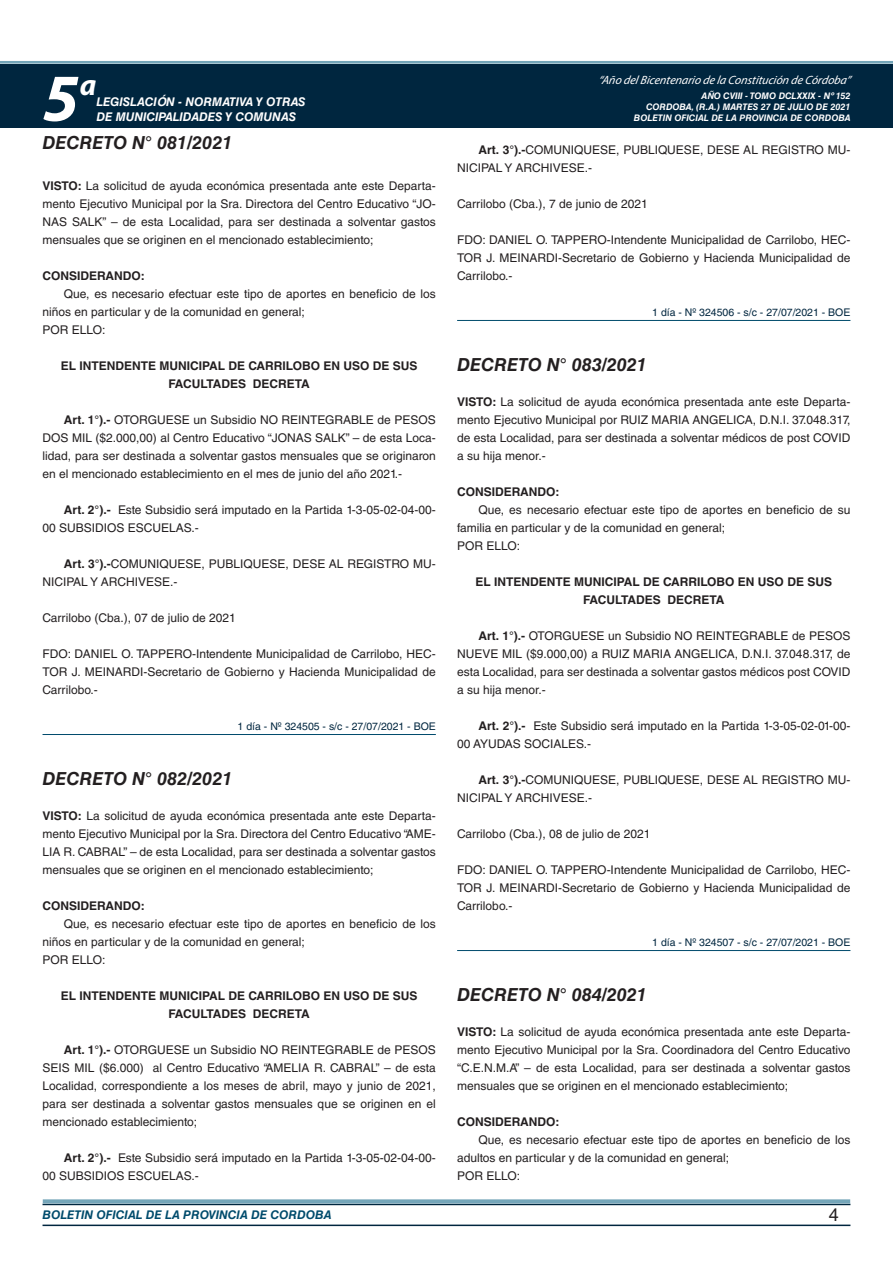
<style>
.page{position:relative;width:893px;height:1263px;background:#fff}
.page>*{position:absolute;margin:0;border:0;box-sizing:border-box;transform-origin:0 0}
.t1{font:italic 700 67.5px "Myriad Pro";color:#fff}
.t2{font:italic 700 30px "Myriad Pro";color:#fff}
.t3{font:italic 700 18px "Helvetica LT Std";color:#231f20}
.t4{font:18px "Helvetica LT Std";color:#231f20}
.t5{font:12px/18px "Helvetica LT Std";color:#231f20;text-align:justify}
.t6{font:700 12px "Helvetica LT Std";color:#231f20}
.t7{font:italic 700 12px "Helvetica LT Std";color:#fff}
.t8{font:italic 12px "Myriad Pro";color:#fff}
.t9{font:italic 700 12px "Helvetica LT Std";color:#004b6c}
.t10{font:10.5px "Helvetica LT Std";color:#00263f}
.t11{font:italic 700 9px/10.8px "Helvetica LT Std";color:#fff;text-align:right}
.s1{font-weight:700}
</style>
<div class="page">
<div style="left:0;top:61px;width:893px;height:6px;background:#fff;opacity:.75"></div>
<div style="left:0;top:64px;width:893px;height:64px;background:#00263f"></div>
<hr style="left:43px;top:1224px;width:807px;height:2px;background:#00263f">
<div style="left:42px;top:1198px;width:809px;height:8px;background:#fff;opacity:.75"></div>
<hr style="left:43px;top:734px;width:393px;height:1px;background:#004b6c">
<hr style="left:457px;top:320px;width:393px;height:1px;background:#004b6c">
<hr style="left:457px;top:950px;width:393px;height:1px;background:#004b6c">
<h1 class="t1" style="left:43px;top:54px;width:38px">5</h1>
<h2 class="t2" style="left:80px;top:66px;width:18px">a</h2>
<p class="t7" style="left:96px;top:95px;width:211px">LEGISLACIÓN - NORMATIVA Y OTRAS</p>
<p class="t7" style="left:96px;top:109px;width:201px">DE MUNICIPALIDADES Y COMUNAS</p>
<h3 class="t3" style="left:43px;top:131px;width:191px">DECRETO N° 081/2021</h3>
<p class="t5" style="left:43px;top:177px;width:395px"><span class="s1">VISTO:</span> La solicitud de ayuda económica presentada ante este Departa&shy;mento Ejecutivo Municipal por la Sra. Directora del Centro Educativo “JO-NAS SALK” – de esta Localidad, para ser destinada a solventar gastos mensuales que se originen en el mencionado establecimiento;</p>
<p class="t6" style="left:43px;top:268px;width:104px">CONSIDERANDO:</p>
<p class="t5" style="left:43px;top:285px;width:395px;text-align:left;text-indent:21px">Que, es necesario efectuar este tipo de aportes en beneficio de los niños en particular y de la comunidad en general;<br>POR ELLO:</p>
<p class="t6" style="left:61px;top:358px;width:292px">EL INTENDENTE MUNICIPAL DE CARRILOBO EN USO</p>
<p class="t6" style="left:373px;top:358px;width:29px">DE SUS</p>
<p class="t6" style="left:169px;top:376px;width:16px">FACULTADES</p>
<p class="t6" style="left:253px;top:376px;width:58px">DECRETA</p>
<p class="t5" style="left:43px;top:411px;width:395px;text-indent:21px"><span class="s1">ART. 1°).-</span> OTORGUESE un Subsidio NO REINTEGRABLE de PESOS DOS MIL ($2.000,00) al Centro Educativo “JONAS SALK” – de esta Loca&shy;lidad, para ser destinada a solventar gastos mensuales que se originaron en el mencionado establecimiento en el mes de junio del año 2021.-</p>
<p class="t5" style="left:43px;top:501px;width:395px;text-indent:21px"><span class="s1">ART. 2°).-</span> Este Subsidio será imputado en la Partida 1-3-05-02-04-00-<br>00 SUBSIDIOS ESCUELAS.-</p>
<p class="t5" style="left:43px;top:555px;width:395px;text-indent:21px"><span class="s1">ART. 3°).-</span>COMUNIQUESE, PUBLIQUESE, DESE AL REGISTRO MU-<br>NICIPAL Y ARCHIVESE.-</p>
<p class="t5" style="left:43px;top:609px;width:195px">Carrilobo (Cba.), 07 de julio de 2021</p>
<p class="t5" style="left:43px;top:645px;width:395px">FDO: DANIEL O. TAPPERO-Intendente Municipalidad de Carrilobo, HEC-TOR J. MEINARDI-Secretario de Gobierno y Hacienda Municipalidad de Carrilobo.-</p>
<p class="t10" style="left:238px;top:720px;width:200px">1 día - Nº 324505 - s/c - 27/07/2021 - BOE</p>
<h3 class="t3" style="left:43px;top:768px;width:191px">DECRETO N° 082/2021</h3>
<p class="t5" style="left:43px;top:807px;width:395px"><span class="s1">VISTO:</span> La solicitud de ayuda económica presentada ante este Departa&shy;mento Ejecutivo Municipal por la Sra. Directora del Centro Educativo “AME-LIA R. CABRAL” – de esta Localidad, para ser destinada a solventar gastos mensuales que se originen en el mencionado establecimiento;</p>
<p class="t6" style="left:43px;top:898px;width:104px">CONSIDERANDO:</p>
<p class="t5" style="left:43px;top:915px;width:395px;text-align:left;text-indent:21px">Que, es necesario efectuar este tipo de aportes en beneficio de los niños en particular y de la comunidad en general;<br>POR ELLO:</p>
<p class="t6" style="left:61px;top:988px;width:292px">EL INTENDENTE MUNICIPAL DE CARRILOBO EN USO</p>
<p class="t6" style="left:373px;top:988px;width:29px">DE SUS</p>
<p class="t6" style="left:169px;top:1006px;width:16px">FACULTADES</p>
<p class="t6" style="left:253px;top:1006px;width:58px">DECRETA</p>
<p class="t5" style="left:43px;top:1041px;width:395px;text-indent:21px"><span class="s1">ART. 1°).-</span> OTORGUESE un Subsidio NO REINTEGRABLE de PESOS SEIS MIL ($6.000) al Centro Educativo “AMELIA R. CABRAL” – de esta Localidad, correspondiente a los meses de abril, mayo y junio de 2021, para ser destinada a solventar gastos mensuales que se originen en el mencionado establecimiento;</p>
<p class="t5" style="left:43px;top:1149px;width:395px;text-indent:21px"><span class="s1">ART. 2°).-</span> Este Subsidio será imputado en la Partida 1-3-05-02-04-00-<br>00 SUBSIDIOS ESCUELAS.-</p>
<p class="t8" style="left:598px;top:72px;width:254px">“Año delBicentenario de la Constitución de Córdoba”</p>
<p class="t11" style="left:634px;top:91px;width:218px">AÑO CVIII - TOMO DCLXXIX - Nº 152<br>CORDOBA, (R.A.) MARTES 27 DE JULIO DE 2021<br>BOLETIN OFICIAL DE LA PROVINCIA DE CORDOBA</p>
<p class="t5" style="left:457px;top:141px;width:395px;text-indent:21px"><span class="s1">ART. 3°).-</span>COMUNIQUESE, PUBLIQUESE, DESE AL REGISTRO MU-<br>NICIPAL Y ARCHIVESE.-</p>
<p class="t5" style="left:457px;top:195px;width:192px">Carrilobo (Cba.), 7 de junio de 2021</p>
<p class="t5" style="left:457px;top:231px;width:395px">FDO: DANIEL O. TAPPERO-Intendente Municipalidad de Carrilobo, HEC-TOR J. MEINARDI-Secretario de Gobierno y Hacienda Municipalidad de Carrilobo.-</p>
<p class="t10" style="left:652px;top:306px;width:200px">1 día - Nº 324506 - s/c - 27/07/2021 - BOE</p>
<h3 class="t3" style="left:457px;top:354px;width:191px">DECRETO N° 083/2021</h3>
<p class="t5" style="left:457px;top:393px;width:395px"><span class="s1">VISTO:</span> La solicitud de ayuda económica presentada ante este Departa&shy;mento Ejecutivo Municipal por RUIZ MARIA ANGELICA, D.N.I. 37.048.317, de esta Localidad, para ser destinada a solventar médicos de post COVID a su hija menor.-</p>
<p class="t6" style="left:457px;top:484px;width:104px">CONSIDERANDO:</p>
<p class="t5" style="left:457px;top:501px;width:395px;text-align:left;text-indent:21px">Que, es necesario efectuar este tipo de aportes en beneficio de su familia en particular y de la comunidad en general;<br>POR ELLO:</p>
<p class="t6" style="left:476px;top:574px;width:292px">EL INTENDENTE MUNICIPAL DE CARRILOBO EN USO</p>
<p class="t6" style="left:787px;top:574px;width:29px">DE SUS</p>
<p class="t6" style="left:583px;top:592px;width:16px">FACULTADES</p>
<p class="t6" style="left:667px;top:592px;width:58px">DECRETA</p>
<p class="t5" style="left:457px;top:627px;width:395px;text-indent:21px"><span class="s1">ART. 1°).-</span> OTORGUESE un Subsidio NO REINTEGRABLE de PESOS NUEVE MIL ($9.000,00) a RUIZ MARIA ANGELICA, D.N.I. 37.048.317, de esta Localidad, para ser destinada a solventar gastos médicos post COVID a su hija menor.-</p>
<p class="t5" style="left:457px;top:717px;width:395px;text-indent:21px"><span class="s1">ART. 2°).-</span> Este Subsidio será imputado en la Partida 1-3-05-02-01-00-<br>00 AYUDAS SOCIALES.-</p>
<p class="t5" style="left:457px;top:771px;width:395px;text-indent:21px"><span class="s1">ART. 3°).-</span>COMUNIQUESE, PUBLIQUESE, DESE AL REGISTRO MU-<br>NICIPAL Y ARCHIVESE.-</p>
<p class="t5" style="left:457px;top:825px;width:195px">Carrilobo (Cba.), 08 de julio de 2021</p>
<p class="t5" style="left:457px;top:861px;width:395px">FDO: DANIEL O. TAPPERO-Intendente Municipalidad de Carrilobo, HEC-TOR J. MEINARDI-Secretario de Gobierno y Hacienda Municipalidad de Carrilobo.-</p>
<p class="t10" style="left:652px;top:936px;width:200px">1 día - Nº 324507 - s/c - 27/07/2021 - BOE</p>
<h3 class="t3" style="left:457px;top:984px;width:191px">DECRETO N° 084/2021</h3>
<p class="t5" style="left:457px;top:1023px;width:395px"><span class="s1">VISTO:</span> La solicitud de ayuda económica presentada ante este Departa&shy;mento Ejecutivo Municipal por la Sra. Coordinadora del Centro Educativo “C.E.N.M.A” – de esta Localidad, para ser destinada a solventar gastos mensuales que se originen en el mencionado establecimiento;</p>
<p class="t6" style="left:457px;top:1114px;width:104px">CONSIDERANDO:</p>
<p class="t5" style="left:457px;top:1131px;width:395px;text-align:left;text-indent:21px">Que, es necesario efectuar este tipo de aportes en beneficio de los adultos en particular y de la comunidad en general;<br>POR ELLO:</p>
<p class="t9" style="left:43px;top:1208px;width:290px">BOLETIN OFICIAL DE LA PROVINCIA DE CORDOBA</p>
<h3 class="t4" style="left:829px;top:1204px;width:12px">4</h3>
</div>
